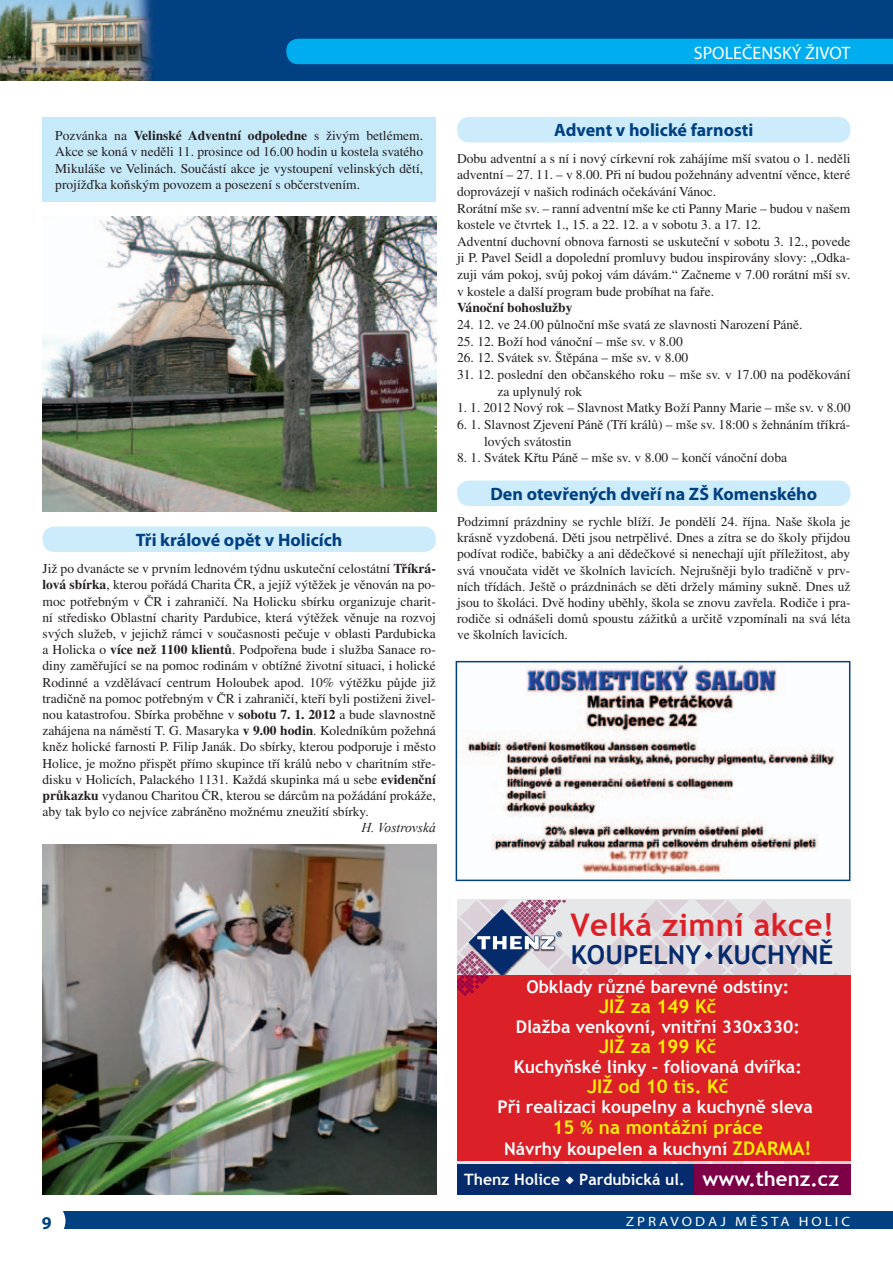
<style>
.page{position:relative;width:893px;height:1263px;background:#fff}
.page>*{position:absolute;margin:0;border:0;box-sizing:border-box;transform-origin:0 0}
.t1{font:700 31.2px "Trebuchet MS";letter-spacing:.01em;color:#dc2027}
.t2{font:700 26.1px "Trebuchet MS";color:#052b6c}
.t3{font:700 18.9px "Trebuchet MS";color:#fff101}
.t4{font:700 18px "Myriad Pro";color:#014081}
.t5{font:18px "Myriad Pro";color:#fff}
.t6{font:700 17.55px "Trebuchet MS";color:#fff}
.t7{font:700 15.75px "Trebuchet MS";color:#fff}
.t8{font:13.5px/16.2px "Times CE";color:#231f20;text-align:justify}
.t9{font:13.5px "Myriad Pro";letter-spacing:.2em;color:#fff;scale:1.11 1}
.t10{font:700 13.5px "Times CE";color:#231f20}
.t11{font:italic 13.5px "Times New Roman";color:#231f20}
.s1{font-weight:700}
.s2{font-size:18.9px;color:#fff101}
.s3{font-size:20.4px}
</style>
<div class="page">
<div style="left:0;top:0;width:893px;height:81px;background:#014081"></div>
<div style="left:286px;top:39px;width:607px;height:25px;background:#00aeef"></div>
<div style="left:58px;top:1212px;width:835px;height:17px;background:#014081"></div>
<div style="left:26px;top:1201px;width:39px;height:40px;background:#fff;border-radius:50%"></div>
<div style="left:43px;top:117px;width:393px;height:85px;background:#c6eafa"></div>
<div style="left:457px;top:480px;width:393px;height:26px;background:#ccecfb;border-radius:12px"></div>
<div style="left:43px;top:526px;width:393px;height:26px;background:#ccecfb;border-radius:12px"></div>
<div style="left:457px;top:117px;width:393px;height:25px;background:#ccecfb;border-radius:12px"></div>
<div style="left:457px;top:900px;width:393px;height:295px;background:#e6e7e9"></div>
<div style="left:457px;top:1164px;width:238px;height:31px;background:#052b6c"></div>
<svg style="left:533px;top:1161px;width:317px;height:34px"></svg>
<div style="left:457px;top:975px;width:393px;height:186px;background:#dc2027"></div>
<svg style="left:457px;top:900px;width:359px;height:96px"></svg>
<img style="left:43px;top:216px;width:393px;height:295px">
<img style="left:43px;top:844px;width:393px;height:350px">
<img style="left:456px;top:661px;width:394px;height:220px">
<img style="left:0;top:0;width:155px;height:81px">
<h3 class="t5" style="left:694px;top:42px;width:158px">SPOLEČENSKÝ ŽIVOT</h3>
<p class="t8" style="left:55px;top:127px;width:369px">Pozvánka na <span class="s1">Velinské Adventní odpoledne</span> s živým betlémem.<br>Akce se koná v neděli 11. prosince od 16.00 hodin u kostela svatého Mikuláše ve Velinách. Součástí akce je vystoupení velinských dětí, projížďka koňským povozem a posezení s občerstvením.</p>
<h3 class="t4" style="left:136px;top:528px;width:208px">Tři králové opět v Holicích</h3>
<p class="t8" style="left:43px;top:560px;width:395px">Již po dvanácte se v prvním lednovém týdnu uskuteční celostátní <span class="s1">Tříkrá&shy;lová sbírka</span>, kterou pořádá Charita ČR, a jejíž výtěžek je věnován na po&shy;moc potřebným v ČR i zahraničí. Na Holicku sbírku organizuje charit&shy;ní středisko Oblastní charity Pardubice, která výtěžek věnuje na rozvoj svých služeb, v jejichž rámci v současnosti pečuje v oblasti Pardubicka a Holicka o <span class="s1">více než 1100 klientů</span>. Podpořena bude i služba Sanace ro&shy;diny zaměřující se na pomoc rodinám v obtížné životní situaci, i holické Rodinné a vzdělávací centrum Holoubek apod. 10% výtěžku půjde již tradičně na pomoc potřebným v ČR i zahraničí, kteří byli postiženi živel&shy;nou katastrofou. Sbírka proběhne v <span class="s1">sobotu 7. 1. 2012</span> a bude slavnostně zahájena na náměstí T. G. Masaryka <span class="s1">v 9.00 hodin</span>. Koledníkům požehná kněz holické farnosti P. Filip Janák. Do sbírky, kterou podporuje i město Holice, je možno přispět přímo skupince tří králů nebo v charitním stře&shy;disku v Holicích, Palackého 1131. Každá skupinka má u sebe <span class="s1">evidenční průkazku</span> vydanou Charitou ČR, kterou se dárcům na požádání prokáže, aby tak bylo co nejvíce zabráněno možnému zneužití sbírky.</p>
<p class="t11" style="left:361px;top:818px;width:76px">H. Vostrovská</p>
<h3 class="t4" style="left:554px;top:119px;width:201px">Advent v holické farnosti</h3>
<p class="t8" style="left:457px;top:150px;width:395px;line-height:16.6px;text-align:left">Dobu adventní a s ní i nový církevní rok zahájíme mší svatou o 1. neděli adventní – 27. 11. – v 8.00. Při ní budou požehnány adventní věnce, které doprovázejí v našich rodinách očekávání Vánoc.<br>Rorátní mše sv. – ranní adventní mše ke cti Panny Marie – budou v našem kostele ve čtvrtek 1., 15. a 22. 12. a v sobotu 3. a 17. 12.<br>Adventní duchovní obnova farnosti se uskuteční v sobotu 3. 12., povede ji P. Pavel Seidl a dopolední promluvy budou inspirovány slovy: „Odka&shy;zuji vám pokoj, svůj pokoj vám dávám.“ Začneme v 7.00 rorátní mší sv. v kostele a další program bude probíhat na faře.</p>
<p class="t10" style="left:457px;top:300px;width:117px">Vánoční bohoslužby</p>
<p class="t8" style="left:457px;top:316px;width:347px">24. 12. ve 24.00 půlnoční mše svatá ze slavnosti Narození Páně.</p>
<p class="t8" style="left:457px;top:333px;width:227px">25. 12. Boží hod vánoční – mše sv. v 8.00</p>
<p class="t8" style="left:457px;top:349px;width:233px">26. 12. Svátek sv. Štěpána – mše sv. v 8.00</p>
<p class="t8" style="left:498px;top:366px;width:354px;line-height:16.6px;text-indent:-40px">31. 12. poslední den občanského roku – mše sv. v 17.00 na poděkování za uplynulý rok</p>
<p class="t8" style="left:457px;top:399px;width:395px">1. 1. 2012 Nový rok – Slavnost Matky Boží Panny Marie – mše sv. v 8.00</p>
<p class="t8" style="left:484px;top:416px;width:368px;line-height:16.6px;text-indent:-27px">6. 1. Slavnost Zjevení Páně (Tří králů) – mše sv. 18:00 s žehnáním tříkrá&shy;lových svátostin</p>
<p class="t8" style="left:457px;top:449px;width:331px">8. 1. Svátek Křtu Páně – mše sv. v 8.00 – končí vánoční doba</p>
<h3 class="t4" style="left:490px;top:482px;width:328px">Den otevřených dveří na ZŠ Komenského</h3>
<p class="t8" style="left:457px;top:513px;width:395px">Podzimní prázdniny se rychle blíží. Je pondělí 24. října. Naše škola je krásně vyzdobená. Děti jsou netrpělivé. Dnes a zítra se do školy přijdou podívat rodiče, babičky a ani dědečkové si nenechají ujít příležitost, aby svá vnoučata vidět ve školních lavicích. Nejrušněji bylo tradičně v prv&shy;ních třídách. Ještě o prázdninách se děti držely máminy sukně. Dnes už jsou to školáci. Dvě hodiny uběhly, škola se znovu zavřela. Rodiče i pra&shy;rodiče si odnášeli domů spoustu zážitků a určitě vzpomínali na svá léta ve školních lavicích.</p>
<h1 class="t1" style="left:570px;top:906px;width:265px">Velká zimní akce!</h1>
<h2 class="t2" style="left:571px;top:939px;width:264px">KOUPELNY KUCHYNĚ</h2>
<p class="t6" style="left:526px;top:976px;width:264px">Obklady různé barevné odstíny:</p>
<h3 class="t3" style="left:599px;top:994px;width:119px">JIŽ za 149 Kč</h3>
<p class="t6" style="left:516px;top:1016px;width:286px">Dlažba venkovní, vnitřní 330x330:</p>
<h3 class="t3" style="left:599px;top:1035px;width:119px">JIŽ za 199 Kč</h3>
<p class="t6" style="left:514px;top:1056px;width:289px">Kuchyňské linky - foliovaná dvířka:</p>
<h3 class="t3" style="left:587px;top:1075px;width:143px">JIŽ od 10 tis. Kč</h3>
<p class="t6" style="left:498px;top:1096px;width:317px">Při realizaci koupelny a kuchyně sleva</p>
<h3 class="t3" style="left:553px;top:1115px;width:212px">15 % na montážní práce</h3>
<p class="t6" style="left:504px;top:1137px;width:309px">Návrhy koupelen a kuchyní <span class="s2">ZDARMA!</span></p>
<p class="t7" style="left:464px;top:1170px;width:376px">Thenz Holice Pardubická ul. <span class="s3">www.thenz.cz</span></p>
<h3 class="t4" style="left:42px;top:1211px;width:11px">9</h3>
<p class="t9" style="left:626px;top:1213px;width:204px">ZPRAVODAJ MĚSTA HOLIC</p>
</div>
